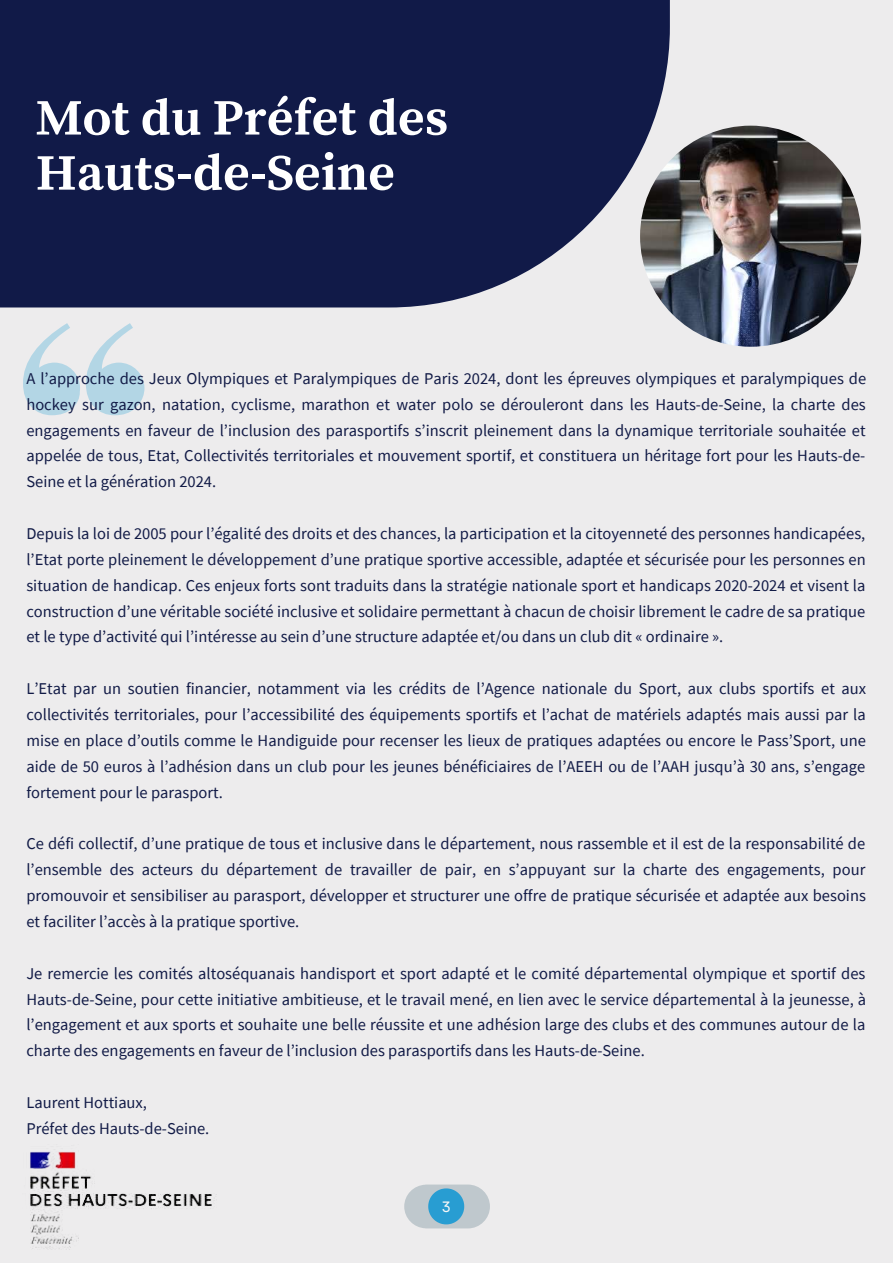
<style>
.page{position:relative;width:893px;height:1264px;background:#fff}
.page>*{position:absolute;margin:0;border:0;box-sizing:border-box;transform-origin:0 0}
.t1{font:700 50.85px/55.1px "Source Serif Pro";color:#fff}
.t2{font:16.5px/25.8px "Source Sans Pro";color:#111a46;text-align:justify}
.t3{font:15px "Garet";color:#f7f7f7}
</style>
<div class="page">
<div style="left:0;top:0;width:892px;height:1262px;background:#edeced"></div>
<div style="left:0;top:0;width:669px;height:307px;background:#111a48"></div>
<img style="left:640px;top:126px;width:221px;height:221px;border-radius:50%">
<img style="left:30px;top:1151px;width:187px;height:99px">
<div style="left:404px;top:1184px;width:86px;height:44px;background:#bfc8cd;border-radius:22px"></div>
<svg style="left:428px;top:1188px;width:36px;height:36px"></svg>
<svg style="left:23px;top:323px;width:57px;height:92px"></svg>
<svg style="left:86px;top:323px;width:58px;height:92px"></svg>
<h1 class="t1" style="left:36px;top:92px;width:414px">Mot du Préfet des<br>Hauts-de-Seine</h1>
<p class="t2" style="left:26px;top:365px;width:841px">A l’approche des Jeux Olympiques et Paralympiques de Paris 2024, dont les épreuves olympiques et paralympiques de hockey sur gazon, natation, cyclisme, marathon et water polo se dérouleront dans les Hauts-de-Seine, la charte des engagements en faveur de l’inclusion des parasportifs s’inscrit pleinement dans la dynamique territoriale souhaitée et appelée de tous, Etat, Collectivités territoriales et mouvement sportif, et constituera un héritage fort pour les Hauts-de-Seine et la génération 2024.</p>
<p class="t2" style="left:26px;top:520px;width:840px">Depuis la loi de 2005 pour l’égalité des droits et des chances, la participation et la citoyenneté des personnes handicapées, l’Etat porte pleinement le développement d’une pratique sportive accessible, adaptée et sécurisée pour les personnes en situation de handicap. Ces enjeux forts sont traduits dans la stratégie nationale sport et handicaps 2020-2024 et visent la construction d’une véritable société inclusive et solidaire permettant à chacun de choisir librement le cadre de sa pratique et le type d’activité qui l’intéresse au sein d’une structure adaptée et/ou dans un club dit « ordinaire ».</p>
<p class="t2" style="left:26px;top:675px;width:841px">L’Etat par un soutien financier, notamment via les crédits de l’Agence nationale du Sport, aux clubs sportifs et aux collectivités territoriales, pour l’accessibilité des équipements sportifs et l’achat de matériels adaptés mais aussi par la mise en place d’outils comme le Handiguide pour recenser les lieux de pratiques adaptées ou encore le Pass’Sport, une aide de 50 euros à l’adhésion dans un club pour les jeunes bénéficiaires de l’AEEH ou de l’AAH jusqu’à 30 ans, s’engage fortement pour le parasport.</p>
<p class="t2" style="left:26px;top:830px;width:841px">Ce défi collectif, d’une pratique de tous et inclusive dans le département, nous rassemble et il est de la responsabilité de l’ensemble des acteurs du département de travailler de pair, en s’appuyant sur la charte des engagements, pour promouvoir et sensibiliser au parasport, développer et structurer une offre de pratique sécurisée et adaptée aux besoins et faciliter l’accès à la pratique sportive.</p>
<p class="t2" style="left:26px;top:959px;width:841px">Je remercie les comités altoséquanais handisport et sport adapté et le comité départemental olympique et sportif des Hauts-de-Seine, pour cette initiative ambitieuse, et le travail mené, en lien avec le service départemental à la jeunesse, à l’engagement et aux sports et souhaite une belle réussite et une adhésion large des clubs et des communes autour de la charte des engagements en faveur de l’inclusion des parasportifs dans les Hauts-de-Seine.</p>
<p class="t2" style="left:26px;top:1089px;width:184px">Laurent Hottiaux,<br>Préfet des Hauts-de-Seine.</p>
<p class="t3" style="left:442px;top:1195px;width:11px">3</p>
</div>
